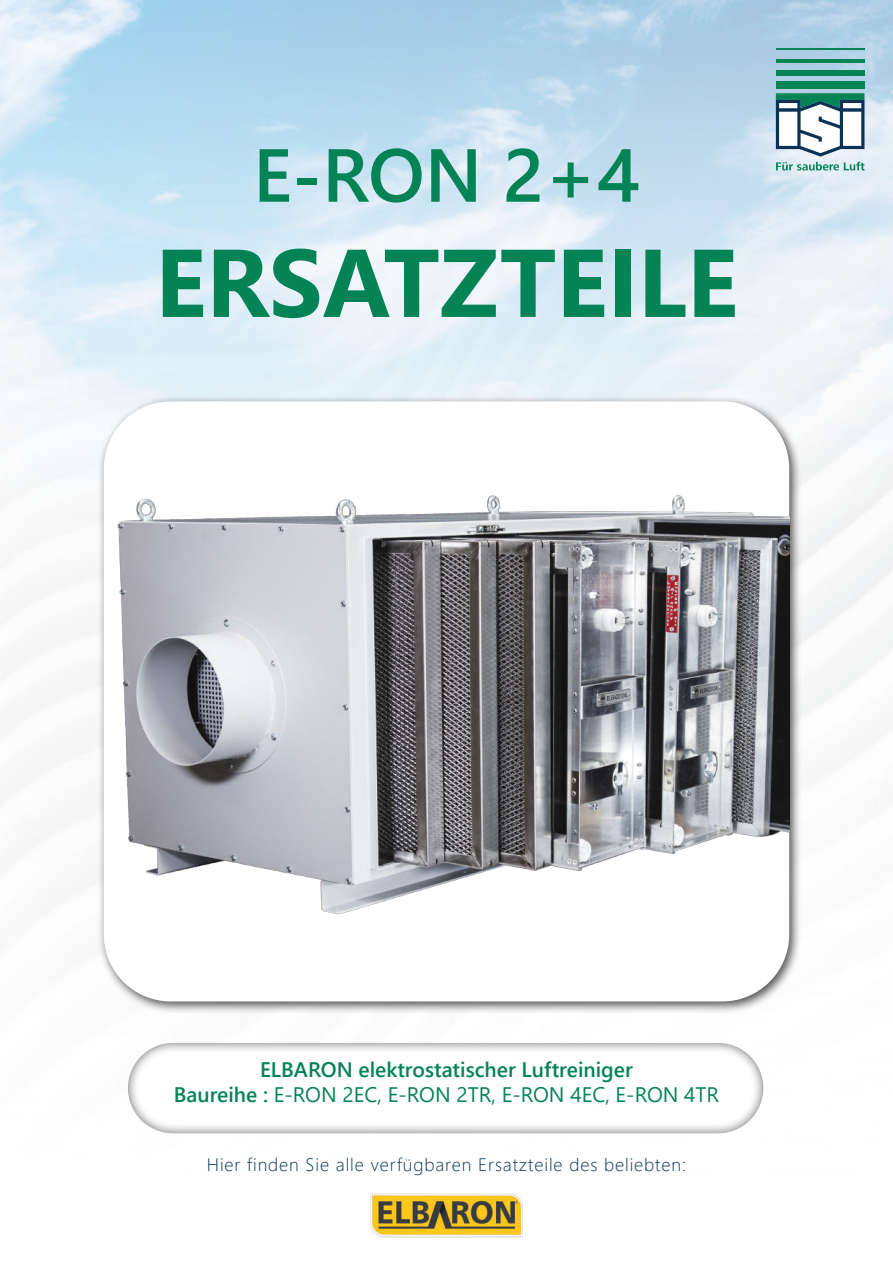
<style>
.page{position:relative;width:893px;height:1263px;background:#fff}
.page>*{position:absolute;margin:0;border:0;box-sizing:border-box;transform-origin:0 0}
.t1{font:700 96px "Segoe UI";color:#048357}
.t2{font:600 75px "Segoe UI";color:#048357}
.t3{font:600 21px/25.2px "Segoe UI";color:#048359;text-align:center}
.t4{font:300 18px "Segoe UI";letter-spacing:.05em;color:#083251}
.s1{font-weight:400}
</style>
<div class="page">
<img style="left:0;top:0;width:893px;height:680px">
<svg style="left:128px;top:1042px;width:636px;height:91px"></svg>
<div style="left:98px;top:395px;width:703px;height:619px;background:#231f20;opacity:.75"></div>
<div style="left:104px;top:401px;width:685px;height:600px;background:#fff;border-radius:67px"></div>
<img style="left:96px;top:481px;width:693px;height:441px">
<img style="left:371px;top:1193px;width:151px;height:43px">
<hr style="left:776px;top:48px;width:88px;height:1px;background:#048355">
<hr style="left:776px;top:59px;width:88px;height:3px;background:#048355">
<div style="left:776px;top:71px;width:88px;height:5px;background:#048355"></div>
<div style="left:776px;top:81px;width:88px;height:8px;background:#048355"></div>
<svg style="left:776px;top:93px;width:89px;height:78px"></svg>
<h2 class="t2" style="left:253px;top:145px;width:388px">E-RON 2+4</h2>
<h1 class="t1" style="left:155px;top:246px;width:584px">ERSATZTEILE</h1>
<p class="t3" style="left:174px;top:1059px;width:547px">ELBARON elektrostatischer Luftreiniger<br>Baureihe : <span class="s1">E-RON 2EC, E-RON 2TR, E-RON 4EC, E-RON 4TR</span></p>
<p class="t4" style="left:207px;top:1157px;width:480px">Hier finden Sie alle verfügbaren Ersatzteile des beliebten:</p>
</div>
